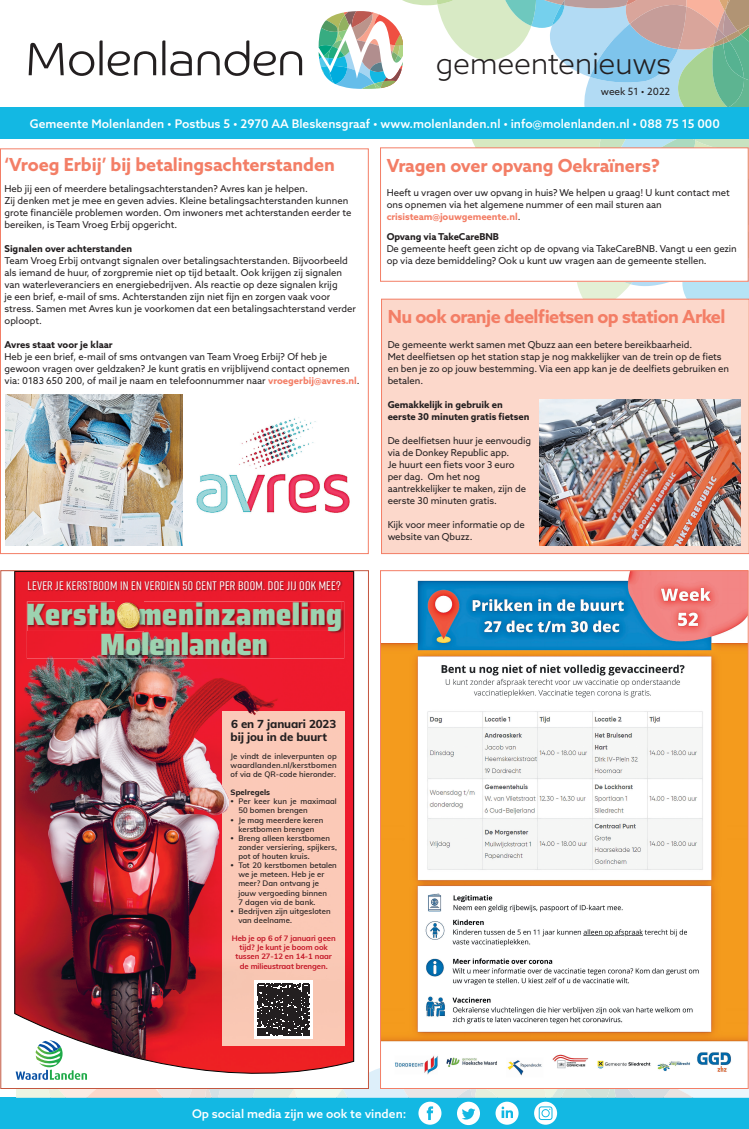
<style>
.page{position:relative;width:749px;height:1129px;background:#fff}
.page>*{position:absolute;margin:0;border:0;box-sizing:border-box;transform-origin:0 0}
.t1{font:900 semi-condensed 30.8px/30.7px "Saira";letter-spacing:.015em;color:#9dd3b0;text-align:center}
.t2{font:300 30px "Azo Sans";letter-spacing:-.015em;color:#231f20}
.t3{font:700 18px "Azo Sans";letter-spacing:-.005em;color:#f37e66}
.t4{font:700 18px "Azo Sans";letter-spacing:-.03em;color:#f37e66}
.t5{font:500 12.4px "Rift Soft";letter-spacing:.02em;color:#fff}
.t6{font:500 12px "Azo Sans";color:#fff}
.t7{font:800 11.5px/12.9px "Muli";letter-spacing:-.01em;color:#231f20}
.t8{font:10px "Azo Sans";color:#231f20}
.t9{font:9.5px/12px "Azo Sans";letter-spacing:-.005em;color:#231f20}
.t10{font:700 9.5px/12px "Azo Sans";letter-spacing:-.005em;color:#231f20}
.t11{font:600 7.7px/9.1px "Muli";letter-spacing:.01em;color:#231f20}
.t12{font:700 7.7px/9.4px "Muli";letter-spacing:-.01em;color:#c31425;text-align:center}
.t13{font:800 7.7px "Muli";letter-spacing:.01em;color:#231f20}
.s1{font-weight:700;color:#f37e66}
.s2{font-size:6.4px}
</style>
<div class="page">
<svg style="left:469px;top:138px;width:279px;height:160px"></svg>
<svg style="left:29px;top:40px;width:127px;height:36px"></svg>
<svg style="left:162px;top:40px;width:30px;height:36px"></svg>
<svg style="left:198px;top:40px;width:104px;height:36px"></svg>
<svg style="left:318px;top:0;width:430px;height:107px"></svg>
<div style="left:0;top:1097px;width:748px;height:31px;background:#13b8e3"></div>
<div style="left:0;top:107px;width:748px;height:31px;background:#13b8e3"></div>
<div style="left:380px;top:148px;width:368px;height:133px;background:#fff"></div>
<div style="left:380px;top:147px;width:368px;height:135px;border:1px solid #f37e66"></div>
<img style="left:382px;top:572px;width:364px;height:385px">
<div style="left:0;top:148px;width:369px;height:406px;border:1px solid #f37e66"></div>
<svg style="left:14px;top:957px;width:734px;height:167px"></svg>
<img style="left:14px;top:572px;width:340px;height:508px">
<img style="left:116px;top:601px;width:27px;height:30px">
<img style="left:116px;top:602px;width:26px;height:26px">
<img style="left:196px;top:417px;width:154px;height:96px">
<img style="left:6px;top:394px;width:176px;height:151px">
<div style="left:381px;top:298px;width:367px;height:256px;background:#fcd8cb"></div>
<img style="left:539px;top:400px;width:201px;height:145px">
<h2 class="t2" style="left:435px;top:44px;width:237px">gemeentenieuws</h2>
<p class="t8" style="left:600px;top:84px;width:71px">week 51 • 2022</p>
<p class="t6" style="left:30px;top:115px;width:691px">Gemeente Molenlanden • Postbus 5 • 2970 AA Bleskensgraaf • www.molenlanden.nl • info@molenlanden.nl • 088 75 15 000</p>
<h3 class="t3" style="left:386px;top:153px;width:275px">Vragen over opvang Oekraïners?</h3>
<p class="t9" style="left:386px;top:186px;width:344px">Heeft u vragen over uw opvang in huis? We helpen u graag! U kunt contact met ons opnemen via het algemene nummer of een mail sturen aan <span class="s1">crisisteam@jouwgemeente.nl</span>.</p>
<p class="t10" style="left:386px;top:230px;width:114px">Opvang via TakeCareBNB</p>
<p class="t9" style="left:386px;top:242px;width:351px">De gemeente heeft geen zicht op de opvang via TakeCareBNB. Vangt u een gezin op via deze bemiddeling? Ook u kunt uw vragen aan de gemeente stellen.</p>
<h3 class="t3" style="left:5px;top:153px;width:332px">‘Vroeg Erbij’ bij betalingsachterstanden</h3>
<p class="t9" style="left:5px;top:182px;width:348px">Heb jij een of meerdere betalingsachterstanden? Avres kan je helpen.<br>Zij denken met je mee en geven advies. Kleine betalingsachterstanden kunnen grote financiële problemen worden. Om inwoners met achterstanden eerder te bereiken, is Team Vroeg Erbij opgericht.</p>
<p class="t10" style="left:5px;top:242px;width:129px">Signalen over achterstanden</p>
<p class="t9" style="left:5px;top:254px;width:353px">Team Vroeg Erbij ontvangt signalen over betalingsachterstanden. Bijvoorbeeld als iemand de huur, of zorgpremie niet op tijd betaalt. Ook krijgen zij signalen van waterleveranciers en energiebedrijven. Als reactie op deze signalen krijg<br>je een brief, e-mail of sms. Achterstanden zijn niet fijn en zorgen vaak voor stress. Samen met Avres kun je voorkomen dat een betalingsachterstand verder oploopt.</p>
<p class="t10" style="left:5px;top:338px;width:110px">Avres staat voor je klaar</p>
<p class="t9" style="left:5px;top:350px;width:356px">Heb je een brief, e-mail of sms ontvangen van Team Vroeg Erbij? Of heb je gewoon vragen over geldzaken? Je kunt gratis en vrijblijvend contact opnemen via: 0183 650 200, of mail je naam en telefoonnummer naar <span class="s1">vroegerbij@avres.nl</span>.</p>
<h3 class="t4" style="left:387px;top:305px;width:339px">Nu ook oranje deelfietsen op station Arkel</h3>
<p class="t9" style="left:387px;top:338px;width:343px">De gemeente werkt samen met Qbuzz aan een betere bereikbaarheid.<br>Met deelfietsen op het station stap je nog makkelijker van de trein op de fiets en ben je zo op jouw bestemming. Via een app kan je de deelfiets gebruiken en betalen.</p>
<p class="t10" style="left:387px;top:398px;width:143px">Gemakkelijk in gebruik en eerste 30 minuten gratis fietsen</p>
<p class="t9" style="left:387px;top:434px;width:145px">De deelfietsen huur je eenvoudig via de Donkey Republic app.<br>Je huurt een fiets voor 3 euro per dag. Om het nog aantrekkelijker te maken, zijn de eerste 30 minuten gratis.</p>
<p class="t9" style="left:387px;top:518px;width:138px">Kijk voor meer informatie op de website van Qbuzz.</p>
<h3 class="t5" style="left:27px;top:577px;width:315px">LEVER JE KERSTBOOM IN EN VERDIEN 50 CENT PER BOOM. DOE JIJ OOK MEE?</h3>
<h1 class="t1" style="left:26px;top:598px;width:317px">Kerstb meninzameling<br>Molenlanden</h1>
<p class="t7" style="left:230px;top:717px;width:107px">6 en 7 januari 2023 bij jou in de buurt</p>
<p class="t11" style="left:230px;top:751px;width:108px;text-align:justify">Je vindt de inleverpunten op waardlanden.nl/kerstbomen of via de QR-code hieronder.</p>
<p class="t13" style="left:230px;top:786px;width:41px">Spelregels</p>
<p class="t11" style="left:238px;top:796px;width:100px;text-indent:-8px"><span class="s2">•</span> Per keer kun je maximaal<br>50 bomen brengen</p>
<p class="t11" style="left:230px;top:814px;width:94px;text-align:center"><span class="s2">•</span> Je mag meerdere keren kerstbomen brengen</p>
<p class="t11" style="left:238px;top:833px;width:100px;text-indent:-8px"><span class="s2">•</span> Breng alleen kerstbomen zonder versiering, spijkers, pot of houten kruis.</p>
<p class="t11" style="left:238px;top:860px;width:100px;text-indent:-8px"><span class="s2">•</span> Tot 20 kerstbomen betalen we je meteen. Heb je er meer? Dan ontvang je jouw vergoeding binnen<br>7 dagen via de bank.</p>
<p class="t11" style="left:238px;top:905px;width:94px;text-indent:-8px"><span class="s2">•</span> Bedrijven zijn uitgesloten van deelname.</p>
<p class="t12" style="left:232px;top:932px;width:105px">Heb je op 6 of 7 januari geen tijd? Je kunt je boom ook tussen 27-12 en 14-1 naar de milieustraat brengen.</p>
<p class="t6" style="left:192px;top:1105px;width:216px">Op social media zijn we ook te vinden:</p>
</div>
